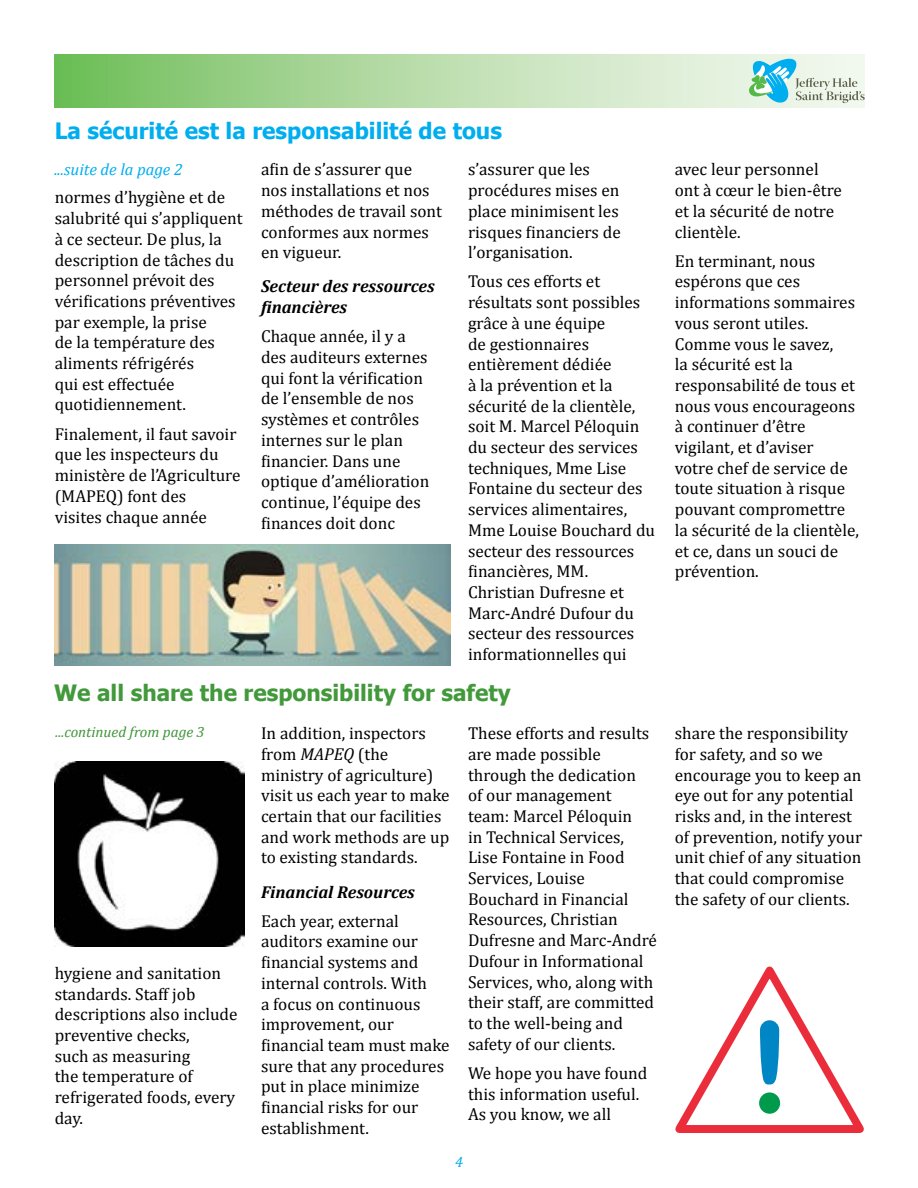
<style>
.page{position:relative;width:918px;height:1188px;background:#fff}
.page>*{position:absolute;margin:0;border:0;box-sizing:border-box;transform-origin:0 0}
.t1{font:700 22.5px "Tahoma";color:#42993b}
.t2{font:700 22.5px "Tahoma";color:#00aeef}
.t3{font:17.25px/20.7px "Cambria";color:#000}
.t4{font:italic 700 17.25px/20.7px "Cambria";color:#000}
.t5{font:italic 16.5px "Cambria";color:#00aeef}
.t6{font:italic 15px "Cambria";color:#409539}
.t7{font:italic 15px "Cambria";color:#00aeef}
.s1{font-style:italic}
</style>
<div class="page">
<div style="left:55px;top:54px;width:810px;height:53px;background:linear-gradient(to right,#76c05f,#fefcfc)"></div>
<svg style="left:747px;top:57px;width:118px;height:47px;background:#b9deda"></svg>
<img style="left:54px;top:544px;width:396px;height:121px">
<img style="left:54px;top:761px;width:191px;height:185px">
<svg style="left:675px;top:966px;width:189px;height:167px"></svg>
<h1 class="t2" style="left:55px;top:115px;width:449px">La sécurité est la responsabilité de tous</h1>
<p class="t5" style="left:54px;top:158px;width:130px">...suite de la page 2</p>
<p class="t3" style="left:261px;top:159px;width:183px">afin de s’assurer que nos installations et nos méthodes de travail sont conformes aux normes en vigueur.</p>
<p class="t4" style="left:261px;top:276px;width:175px">Secteur des ressources financières</p>
<p class="t3" style="left:261px;top:326px;width:170px">Chaque année, il y a des auditeurs externes qui font la vérification de l’ensemble de nos systèmes et contrôles internes sur le plan financier. Dans une optique d’amélioration continue, l’équipe des finances doit donc</p>
<p class="t3" style="left:468px;top:159px;width:154px">s’assurer que les procédures mises en place minimisent les risques financiers de l’organisation.</p>
<p class="t3" style="left:468px;top:271px;width:189px">Tous ces efforts et résultats sont possibles grâce à une équipe<br>de gestionnaires entièrement dédiée<br>à la prévention et la sécurité de la clientèle, soit M. Marcel Péloquin du secteur des services techniques, Mme Lise<br>Fontaine du secteur des services alimentaires,<br>Mme Louise Bouchard du secteur des ressources financières, MM.<br>Christian Dufresne et<br>Marc-André Dufour du secteur des ressources informationnelles qui</p>
<p class="t3" style="left:55px;top:187px;width:189px">normes d’hygiène et de salubrité qui s’appliquent à ce secteur. De plus, la description de tâches du personnel prévoit des vérifications préventives par exemple, la prise<br>de la température des aliments réfrigérés<br>qui est effectuée quotidiennement.</p>
<p class="t3" style="left:55px;top:423px;width:187px">Finalement, il faut savoir que les inspecteurs du ministère de l’Agriculture (MAPEQ) font des<br>visites chaque année</p>
<h1 class="t1" style="left:54px;top:677px;width:458px">We all share the responsibility for safety</h1>
<p class="t6" style="left:55px;top:722px;width:151px">...continued from page 3</p>
<p class="t3" style="left:55px;top:963px;width:184px">hygiene and sanitation standards. Staff job descriptions also include preventive checks,<br>such as measuring<br>the temperature of refrigerated foods, every day.</p>
<p class="t3" style="left:261px;top:723px;width:190px">In addition, inspectors from <span class="s1">MAPEQ</span> (the ministry of agriculture) visit us each year to make certain that our facilities and work methods are up to existing standards.</p>
<p class="t4" style="left:261px;top:881px;width:155px">Financial Resources</p>
<p class="t3" style="left:261px;top:910px;width:190px">Each year, external auditors examine our financial systems and internal controls. With<br>a focus on continuous improvement, our financial team must make sure that any procedures put in place minimize financial risks for our establishment.</p>
<p class="t3" style="left:468px;top:723px;width:190px">These efforts and results are made possible through the dedication<br>of our management team: Marcel Péloquin<br>in Technical Services,<br>Lise Fontaine in Food<br>Services, Louise<br>Bouchard in Financial<br>Resources, Christian<br>Dufresne and Marc-André<br>Dufour in Informational<br>Services, who, along with their staff, are committed to the well-being and safety of our clients.</p>
<p class="t3" style="left:468px;top:1063px;width:181px">We hope you have found this information useful.<br>As you know, we all</p>
<p class="t7" style="left:455px;top:1151px;width:9px">4</p>
<p class="t3" style="left:675px;top:159px;width:169px">avec leur personnel ont à cœur le bien-être et la sécurité de notre clientèle.</p>
<p class="t3" style="left:675px;top:250px;width:186px">En terminant, nous espérons que ces informations sommaires vous seront utiles.<br>Comme vous le savez,<br>la sécurité est la responsabilité de tous et nous vous encourageons à continuer d’être vigilant, et d’aviser<br>votre chef de service de toute situation à risque pouvant compromettre la sécurité de la clientèle, et ce, dans un souci de prévention.</p>
<p class="t3" style="left:675px;top:723px;width:189px">share the responsibility for safety, and so we encourage you to keep an eye out for any potential risks and, in the interest of prevention, notify your unit chief of any situation that could compromise the safety of our clients.</p>
</div>
